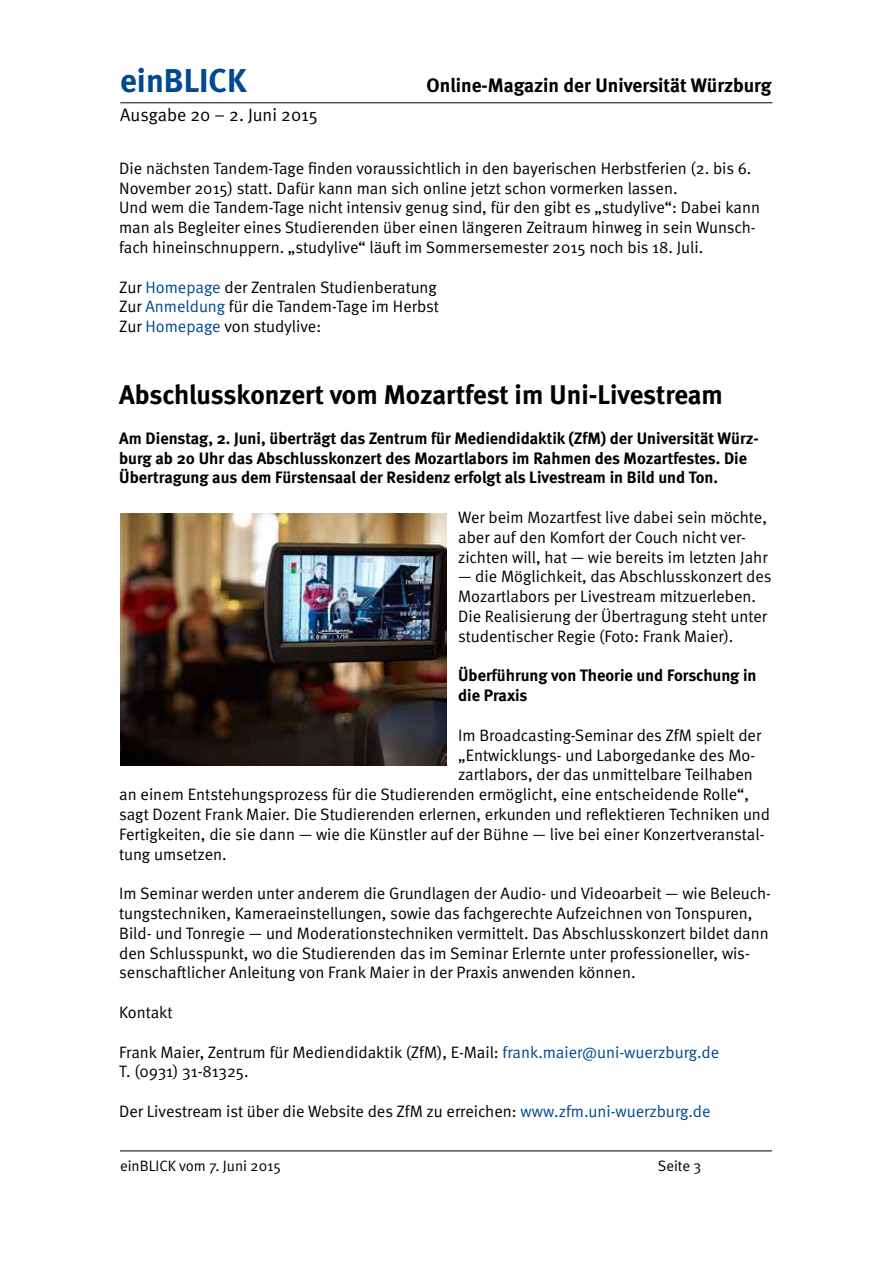
<style>
.page{position:relative;width:893px;height:1263px;background:#fff}
.page>*{position:absolute;margin:0;border:0;box-sizing:border-box;transform-origin:0 0}
.t1{font:700 33px "Meta";color:#004990}
.t2{font:700 27px "Meta";letter-spacing:-.005em;color:#000}
.t3{font:700 19.5px "Meta";color:#000}
.t4{font:18px "Meta Normal";color:#000}
.t5{font:16.5px/19.8px "Meta Normal";color:#000}
.t6{font:700 16.5px/19.8px "Meta";color:#000}
.t7{font:15px "Meta Normal";color:#000}
.s1{color:#004990}
</style>
<div class="page">
<hr style="left:120px;top:102px;width:652px;height:1px;background:#000">
<hr style="left:120px;top:1150px;width:652px;height:1px;background:#000">
<img style="left:120px;top:513px;width:326px;height:252px">
<h1 class="t1" style="left:120px;top:61px;width:128px">einBLICK</h1>
<p class="t3" style="left:427px;top:74px;width:346px">Online-Magazin der Universität Würzburg</p>
<p class="t4" style="left:120px;top:105px;width:199px">Ausgabe 20 – 2. Juni 2015</p>
<p class="t5" style="left:119px;top:158px;width:642px">Die nächsten Tandem-Tage finden voraussichtlich in den bayerischen Herbstferien (2. bis 6.<br>November 2015) statt. Dafür kann man sich online jetzt schon vormerken lassen.<br>Und wem die Tandem-Tage nicht intensiv genug sind, für den gibt es „studylive“: Dabei kann man als Begleiter eines Studierenden über einen längeren Zeitraum hinweg in sein Wunsch&shy;fach hineinschnuppern. „studylive“ läuft im Sommersemester 2015 noch bis 18. Juli.</p>
<p class="t5" style="left:119px;top:277px;width:321px">Zur <span class="s1">Homepage</span> der Zentralen Studienberatung<br>Zur <span class="s1">Anmeldung</span> für die Tandem-Tage im Herbst<br>Zur <span class="s1">Homepage</span> von studylive:</p>
<h2 class="t2" style="left:119px;top:379px;width:605px">Abschlusskonzert vom Mozartfest im Uni-Livestream</h2>
<p class="t6" style="left:119px;top:428px;width:641px">Am Dienstag, 2. Juni, überträgt das Zentrum für Mediendidaktik (ZfM) der Universität Würz&shy;burg ab 20 Uhr das Abschlusskonzert des Mozartlabors im Rahmen des Mozartfestes. Die<br>Übertragung aus dem Fürstensaal der Residenz erfolgt als Livestream in Bild und Ton.</p>
<p class="t5" style="left:458px;top:507px;width:311px">Wer beim Mozartfest live dabei sein möchte, aber auf den Komfort der Couch nicht ver&shy;zichten will, hat — wie bereits im letzten Jahr</p>
<p class="t5" style="left:458px;top:566px;width:315px">— die Möglichkeit, das Abschlusskonzert des Mozartlabors per Livestream mitzuerleben.<br>Die Realisierung der Übertragung steht unter studentischer Regie (Foto: Frank Maier).</p>
<p class="t6" style="left:458px;top:665px;width:300px">Überführung von Theorie und Forschung in die Praxis</p>
<p class="t5" style="left:458px;top:725px;width:305px">Im Broadcasting-Seminar des ZfM spielt der</p>
<p class="t5" style="left:458px;top:745px;width:299px">„Entwicklungs- und Laborgedanke des Mo-</p>
<p class="t5" style="left:458px;top:764px;width:296px">zartlabors, der das unmittelbare Teilhaben</p>
<p class="t5" style="left:119px;top:784px;width:631px">an einem Entstehungsprozess für die Studierenden ermöglicht, eine entscheidende Rolle“,</p>
<p class="t5" style="left:119px;top:804px;width:652px">sagt Dozent Frank Maier. Die Studierenden erlernen, erkunden und reflektieren Techniken und</p>
<p class="t5" style="left:119px;top:824px;width:647px">Fertigkeiten, die sie dann — wie die Künstler auf der Bühne — live bei einer Konzertveranstal-</p>
<p class="t5" style="left:119px;top:844px;width:109px">tung umsetzen.</p>
<p class="t5" style="left:119px;top:883px;width:653px">Im Seminar werden unter anderem die Grundlagen der Audio- und Videoarbeit — wie Beleuch&shy;tungstechniken, Kameraeinstellungen, sowie das fachgerechte Aufzeichnen von Tonspuren, Bild- und Tonregie — und Moderationstechniken vermittelt. Das Abschlusskonzert bildet dann den Schlusspunkt, wo die Studierenden das im Seminar Erlernte unter professioneller, wis&shy;senschaftlicher Anleitung von Frank Maier in der Praxis anwenden können.</p>
<p class="t5" style="left:119px;top:1002px;width:55px">Kontakt</p>
<p class="t5" style="left:119px;top:1042px;width:601px">Frank Maier, Zentrum für Mediendidaktik (ZfM), E-Mail: <span class="s1">frank.maier@uni-wuerzburg.de<br></span>T. (0931) 31-81325.</p>
<p class="t5" style="left:119px;top:1101px;width:593px">Der Livestream ist über die Website des ZfM zu erreichen: <span class="s1">www.zfm.uni-wuerzburg.de</span></p>
<p class="t7" style="left:120px;top:1157px;width:162px">einBLICK vom 7. Juni 2015</p>
<p class="t7" style="left:658px;top:1157px;width:45px">Seite 3</p>
</div>
